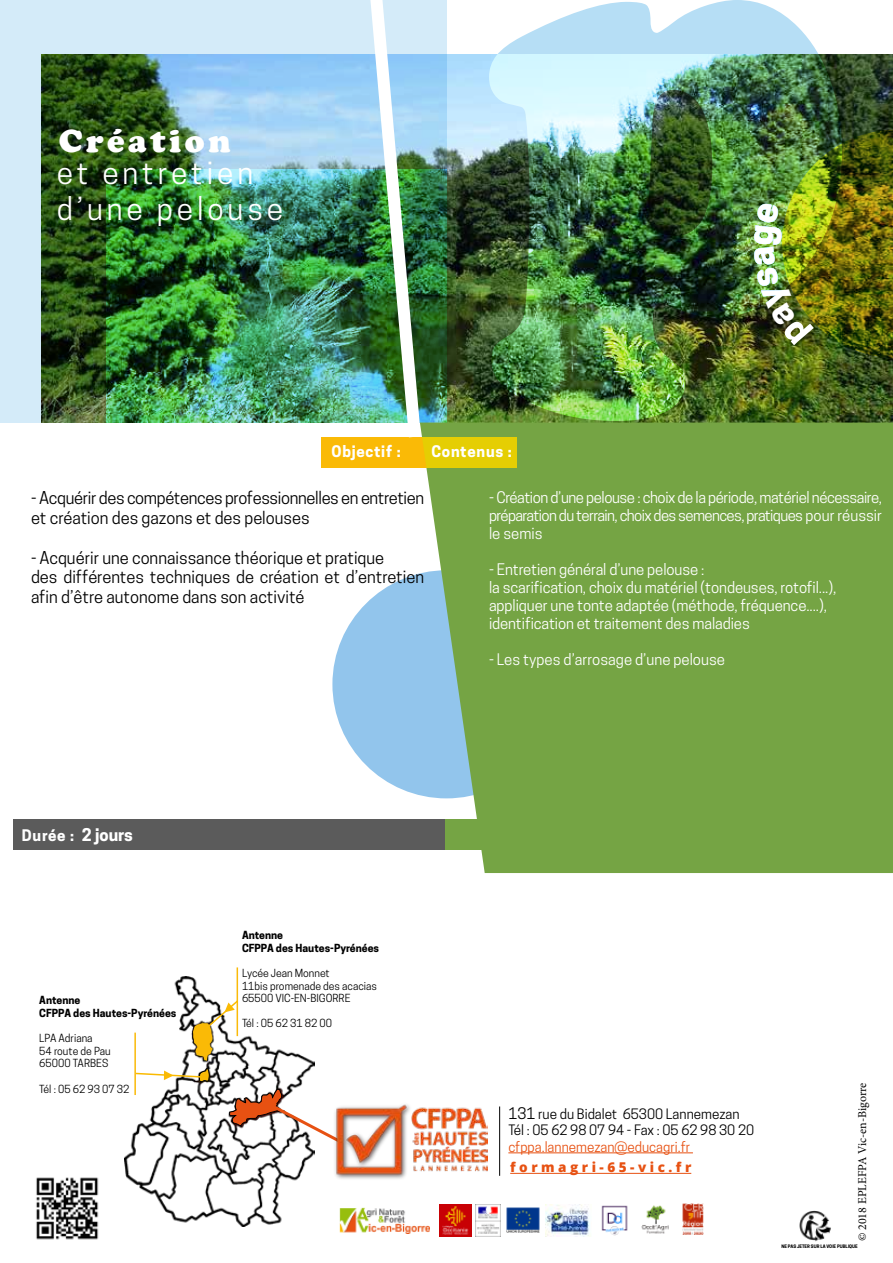
<style>
.page{position:relative;width:893px;height:1263px;background:#fff}
.page>*{position:absolute;margin:0;border:0;box-sizing:border-box;transform-origin:0 0}
.t1{font:900 33px "Cooper";letter-spacing:.11em;color:#fff}
.t2{font:30px/36px "Cooper Hewitt";letter-spacing:.13em;color:#fff}
.t3{font:16.5px/19.8px "Cooper Hewitt";color:#000}
.t4{font:16.5px/19.8px "Cooper Hewitt";letter-spacing:-.02em;color:#000}
.t5{font:15px/18px "Cooper Hewitt";letter-spacing:-.005em;color:#fff;text-align:justify}
.t6{font:700 15px "Cooper Hewitt";letter-spacing:.05em;color:#fff}
.t7{font:13.5px/16.2px "Cooper Hewitt";color:#000}
.t8{font:13.5px "Cooper Hewitt";color:#e75112}
.t9{font:800 13.5px "Open Sans";color:#e75112}
.t10{font:12px "Minion Pro";color:#000}
.t11{font:10.5px/12.6px "Cooper Hewitt";color:#000}
.t12{font:700 10.5px/12.6px "Cooper Hewitt";color:#000}
.t13{font:700 4.5px "Cooper Hewitt";color:#000}
.s1{font-size:16.5px}
.s2{font-size:15px}
</style>
<div class="page">
<img style="left:446px;top:54px;width:447px;height:369px">
<svg style="left:0;top:0;width:446px;height:423px;background:#8aaba7"></svg>
<img style="left:106px;top:169px;width:340px;height:254px">
<img style="left:363px;top:0;width:65px;height:423px">
<div style="left:332px;top:570px;width:229px;height:228px;background:#92c5ec;border-radius:50%"></div>
<div style="left:420px;top:423px;width:473px;height:450px;background:#75a444"></div>
<img style="left:489px;top:0;width:353px;height:421px">
<img style="left:124px;top:976px;width:190px;height:250px">
<svg style="left:229px;top:1087px;width:103px;height:59px"></svg>
<hr style="left:237px;top:967px;width:1px;height:69px;background:#faba09">
<hr style="left:134px;top:1032px;width:2px;height:63px;background:#faba09">
<svg style="left:193px;top:999px;width:47px;height:62px"></svg>
<svg style="left:134px;top:1068px;width:76px;height:17px"></svg>
<div style="left:321px;top:437px;width:196px;height:31px;background:linear-gradient(to right,#ffb407,#e0d202)"></div>
<div style="left:13px;top:819px;width:433px;height:30px;background:#5b5b5b"></div>
<img style="left:36px;top:1177px;width:63px;height:63px">
<img style="left:799px;top:1211px;width:32px;height:30px">
<hr style="left:510px;top:1173px;width:181px;height:1px;background:#e75112">
<hr style="left:508px;top:1152px;width:185px;height:1px;background:#e75112">
<img style="left:332px;top:1104px;width:155px;height:75px">
<hr style="left:499px;top:1106px;width:1px;height:70px;background:#000">
<div style="left:446px;top:819px;width:48px;height:30px;background:#75a444"></div>
<img style="left:476px;top:1204px;width:25px;height:32px">
<img style="left:683px;top:1203px;width:21px;height:32px">
<img style="left:439px;top:1204px;width:32px;height:32px">
<img style="left:601px;top:1205px;width:27px;height:31px">
<img style="left:641px;top:1205px;width:28px;height:29px">
<img style="left:506px;top:1208px;width:33px;height:25px">
<img style="left:546px;top:1204px;width:44px;height:32px">
<img style="left:339px;top:1208px;width:91px;height:25px">
<img style="left:754px;top:130px;width:139px;height:228px">
<h1 class="t1" style="left:59px;top:122px;width:173px">Création</h1>
<h2 class="t2" style="left:57px;top:155px;width:228px">et entretien d’une pelouse</h2>
<p class="t6" style="left:331px;top:442px;width:71px">Objectif :</p>
<p class="t6" style="left:431px;top:442px;width:82px">Contenus :</p>
<p class="t4" style="left:31px;top:488px;width:395px">- Acquérir des compétences professionnelles en entretien et création des gazons et des pelouses</p>
<p class="t3" style="left:31px;top:547px;width:395px">- Acquérir une connaissance théorique et pratique<br>des différentes techniques de création et d’entretien afin d’être autonome dans son activité</p>
<p class="t5" style="left:489px;top:488px;width:395px">- Création d’une pelouse : choix de la période, matériel nécessaire, préparation du terrain, choix des semences, pratiques pour réussir le semis</p>
<p class="t5" style="left:489px;top:560px;width:349px;text-align:left">- Entretien général d’une pelouse :<br>la scarification, choix du matériel (tondeuses, rotofil...), appliquer une tonte adaptée (méthode, fréquence....), identification et traitement des maladies</p>
<p class="t5" style="left:489px;top:650px;width:237px">- Les types d’arrosage d’une pelouse</p>
<p class="t6" style="left:22px;top:826px;width:113px">Durée : <span class="s1">2 jours</span></p>
<p class="t12" style="left:39px;top:994px;width:139px">Antenne<br>CFPPA des Hautes-Pyrénées</p>
<p class="t11" style="left:39px;top:1032px;width:73px">LPA Adriana<br>54 route de Pau<br>65000 TARBES</p>
<p class="t11" style="left:39px;top:1082px;width:92px">Tél : 05 62 93 07 32</p>
<p class="t12" style="left:242px;top:929px;width:139px">Antenne<br>CFPPA des Hautes-Pyrénées</p>
<p class="t11" style="left:242px;top:967px;width:137px">Lycée Jean Monnet<br>11bis promenade des acacias<br>65500 VIC-EN-BIGORRE</p>
<p class="t11" style="left:242px;top:1017px;width:92px">Tél : 05 62 31 82 00</p>
<p class="t7" style="left:508px;top:1106px;width:247px"><span class="s2">131</span> rue du Bidalet 65300 Lannemezan<br>Tél : 05 62 98 07 94 - Fax : 05 62 98 30 20</p>
<p class="t8" style="left:508px;top:1139px;width:184px">cfppa.lannemezan@educagri.fr</p>
<p class="t9" style="left:510px;top:1157px;width:183px">f o r m a g r i - 6 5 - v i c . f r</p>
<p class="t10" style="left:854px;top:1241px;width:160px;rotate:-90deg">© 2018 EPLEFPA Vic-en-Bigorre</p>
<p class="t13" style="left:781px;top:1244px;width:78px">NE PAS JETER SUR LA VOIE PUBLIQUE</p>
</div>
